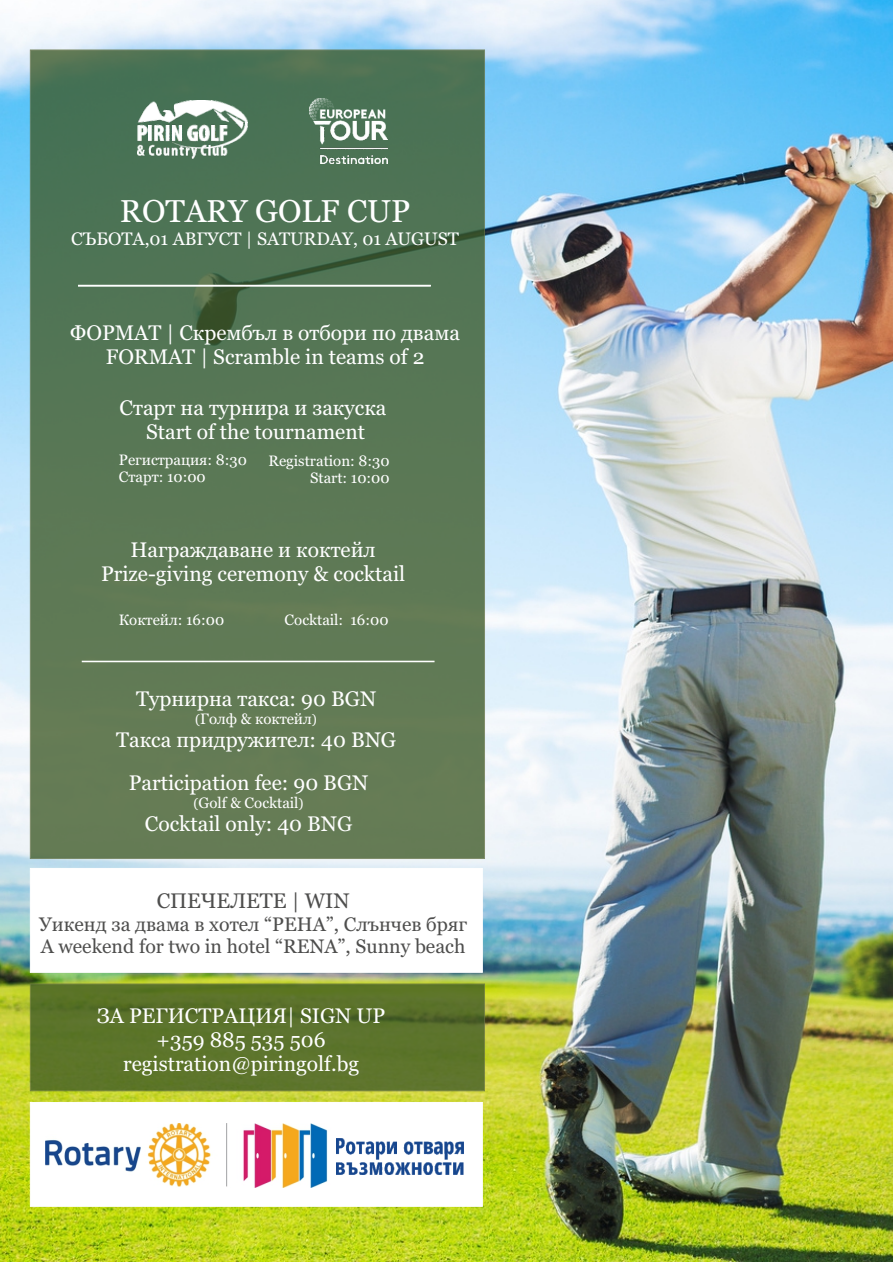
<style>
.page{position:relative;width:893px;height:1263px;background:#fff}
.page>*{position:absolute;margin:0;border:0;box-sizing:border-box;transform-origin:0 0}
.t1{font:31.5px "Georgia";color:#fff}
.t2{font:21px/23.9px "Georgia";color:#fff;text-align:center}
.t3{font:21px "Georgia";color:#4e4e4d}
.t4{font:19.5px/22.2px "Georgia";color:#4e4e4d}
.t5{font:18px "Georgia";color:#fff}
.t6{font:15px/17.1px "Georgia";color:#fff}
.s1{font-size:13.5px}
</style>
<div class="page">
<img style="left:0;top:0;width:893px;height:1261px">
<svg style="left:30px;top:49px;width:455px;height:810px;background:#587754"></svg>
<img style="left:138px;top:100px;width:110px;height:59px">
<img style="left:309px;top:98px;width:79px;height:66px">
<svg style="left:78px;top:284px;width:353px;height:3px"></svg>
<svg style="left:81px;top:660px;width:354px;height:3px"></svg>
<svg style="left:30px;top:867px;width:453px;height:106px"></svg>
<svg style="left:30px;top:983px;width:455px;height:109px;background:#5c742a"></svg>
<svg style="left:30px;top:1101px;width:453px;height:106px"></svg>
<img style="left:46px;top:1123px;width:431px;height:64px">
<img style="left:336px;top:1138px;width:128px;height:36px">
<h1 class="t1" style="left:120px;top:198px;width:292px">ROTARY GOLF CUP</h1>
<p class="t5" style="left:71px;top:232px;width:389px">СЪБОТА,01 АВГУСТ | SATURDAY, 01 AUGUST</p>
<p class="t2" style="left:70px;top:322px;width:391px">ФОРМАТ | Скрембъл в отбори по двама<br>FORMAT | Scramble in teams of 2</p>
<p class="t2" style="left:120px;top:398px;width:268px">Старт на турнира и закуска<br>Start of the tournament</p>
<p class="t6" style="left:119px;top:453px;width:130px">Регистрация: 8:30<br>Старт: 10:00</p>
<p class="t6" style="left:268px;top:453px;width:123px;text-align:right">Registration: 8:30<br>Start: 10:00</p>
<p class="t2" style="left:101px;top:539px;width:306px">Награждаване и коктейл<br>Prize-giving ceremony &amp; cocktail</p>
<p class="t6" style="left:119px;top:612px;width:107px">Коктейл: 16:00</p>
<p class="t6" style="left:285px;top:612px;width:105px">Cocktail: 16:00</p>
<p class="t2" style="left:136px;top:688px;width:242px">Tурнирна такса: 90 BGN</p>
<p class="t6" style="left:195px;top:712px;width:123px"><span class="s1">(</span>Голф &amp; коктейл<span class="s1">)</span></p>
<p class="t2" style="left:129px;top:720px;width:269px;line-height:43px;text-align:left;text-indent:-13px">Такса придружител: 40 BNG<br>Participation fee: 90 BGN</p>
<p class="t6" style="left:194px;top:796px;width:112px"><span class="s1">(</span>Golf &amp; Cocktail<span class="s1">)</span></p>
<p class="t2" style="left:145px;top:813px;width:209px">Cocktail only: 40 BNG</p>
<p class="t3" style="left:157px;top:892px;width:194px">СПЕЧЕЛЕТЕ | WIN</p>
<p class="t4" style="left:39px;top:914px;width:430px">Уикенд за двама в хотел “РЕНА”, Слънчев бряг<br>А weekend for two in hotel “RENA”, Sunny beach</p>
<p class="t2" style="left:97px;top:1005px;width:290px">ЗA РЕГИСТРАЦИЯ| SIGN UP +359 885 535 506 registration@piringolf.bg</p>
</div>
